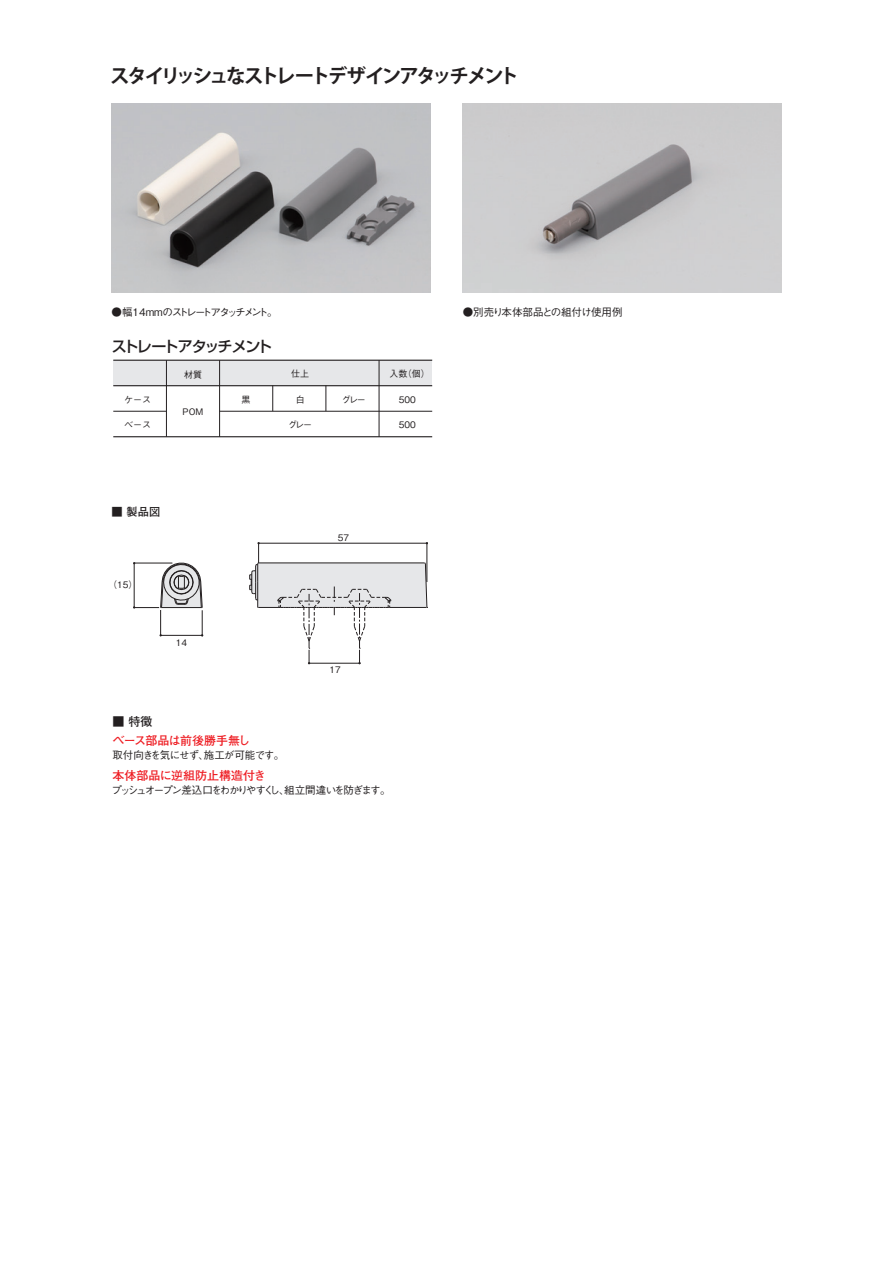
<style>
.page{position:relative;width:893px;height:1263px;background:#fff}
.page>*{position:absolute;margin:0;border:0;box-sizing:border-box;transform-origin:0 0}
.t1{font:700 19.5px "Koz Go Std";letter-spacing:-.13em;color:#231f20}
.t2{font:500 15px "Shin Go Pro";letter-spacing:-.1em;color:#231f20}
.t3{font:700 12px "Futo Go B101 Pro";color:#ee1d23}
.t4{font:700 12px "Futo Go B101 Pro";letter-spacing:-.05em;color:#ee1d23}
.t5{font:700 12px "Futo Go B101 Pro";color:#231f20}
.t6{font:700 11.25px "Futo Go B101 Pro";color:#231f20}
.t7{font:500 10.5px "Gothic BBB Pro";letter-spacing:-.15em;color:#231f20}
.t8{font:500 10.5px "Gothic BBB Pro";letter-spacing:-.075em;color:#231f20}
.t9{font:500 10.5px "Gothic BBB Pro";letter-spacing:-.015em;color:#231f20}
.t10{font:500 9px "Gothic BBB Pro";color:#231f20}
</style>
<div class="page">
<img style="left:463px;top:103px;width:319px;height:189px">
<img style="left:112px;top:103px;width:318px;height:189px">
<div style="left:113px;top:360px;width:319px;height:26px;background:#e6e7e9"></div>
<hr style="left:113px;top:411px;width:53px;height:1px;background:#231f20">
<hr style="left:113px;top:436px;width:319px;height:1px;background:#231f20">
<hr style="left:113px;top:360px;width:319px;height:1px;background:#231f20">
<hr style="left:219px;top:360px;width:1px;height:77px;background:#231f20">
<hr style="left:379px;top:360px;width:1px;height:77px;background:#231f20">
<hr style="left:113px;top:385px;width:319px;height:1px;background:#231f20">
<svg style="left:272px;top:385px;width:1px;height:26px"></svg>
<svg style="left:326px;top:385px;width:1px;height:26px"></svg>
<hr style="left:166px;top:360px;width:1px;height:77px;background:#231f20">
<hr style="left:220px;top:411px;width:212px;height:1px;background:#231f20">
<svg style="left:133px;top:562px;width:70px;height:74px"></svg>
<hr style="left:162px;top:607px;width:39px;height:1px;background:#231f20">
<hr style="left:258px;top:543px;width:1px;height:30px;background:#231f20">
<hr style="left:427px;top:543px;width:1px;height:39px;background:#231f20">
<hr style="left:259px;top:543px;width:168px;height:1px;background:#231f20">
<svg style="left:249px;top:562px;width:179px;height:102px"></svg>
<h1 class="t1" style="left:110px;top:64px;width:410px">スタイリッシュなストレートデザインアタッチメント</h1>
<p class="t7" style="left:112px;top:303px;width:168px">●幅14mmのストレートアタッチメント。</p>
<p class="t9" style="left:463px;top:303px;width:161px">●別売り本体部品との組付け使用例</p>
<h2 class="t2" style="left:112px;top:334px;width:162px">ストレートアタッチメント</h2>
<p class="t10" style="left:184px;top:367px;width:20px">材質</p>
<p class="t10" style="left:291px;top:367px;width:19px">仕上</p>
<p class="t10" style="left:124px;top:392px;width:28px">ケース</p>
<p class="t10" style="left:241px;top:393px;width:10px">黒</p>
<p class="t10" style="left:124px;top:417px;width:28px">ベース</p>
<p class="t10" style="left:183px;top:404px;width:22px">POM</p>
<p class="t10" style="left:296px;top:393px;width:10px">白</p>
<p class="t10" style="left:342px;top:393px;width:25px">グレー</p>
<p class="t10" style="left:288px;top:417px;width:25px">グレー</p>
<p class="t10" style="left:389px;top:366px;width:42px">入数（個）</p>
<p class="t10" style="left:399px;top:392px;width:19px">500</p>
<p class="t10" style="left:399px;top:417px;width:19px">500</p>
<p class="t6" style="left:112px;top:503px;width:50px">■ 製品図</p>
<p class="t10" style="left:108px;top:578px;width:31px">（15）</p>
<p class="t10" style="left:176px;top:635px;width:13px">14</p>
<p class="t10" style="left:338px;top:530px;width:13px">57</p>
<p class="t10" style="left:330px;top:663px;width:13px">17</p>
<p class="t5" style="left:112px;top:712px;width:41px">■ 特徴</p>
<p class="t4" style="left:112px;top:731px;width:139px">ベース部品は前後勝手無し</p>
<p class="t8" style="left:112px;top:746px;width:173px">取付向きを気にせず、施工が可能です。</p>
<p class="t3" style="left:112px;top:766px;width:155px">本体部品に逆組防止構造付き</p>
<p class="t7" style="left:111px;top:781px;width:281px">プッシュオープン差込口をわかりやすくし、組立間違いを防ぎます。</p>
</div>
